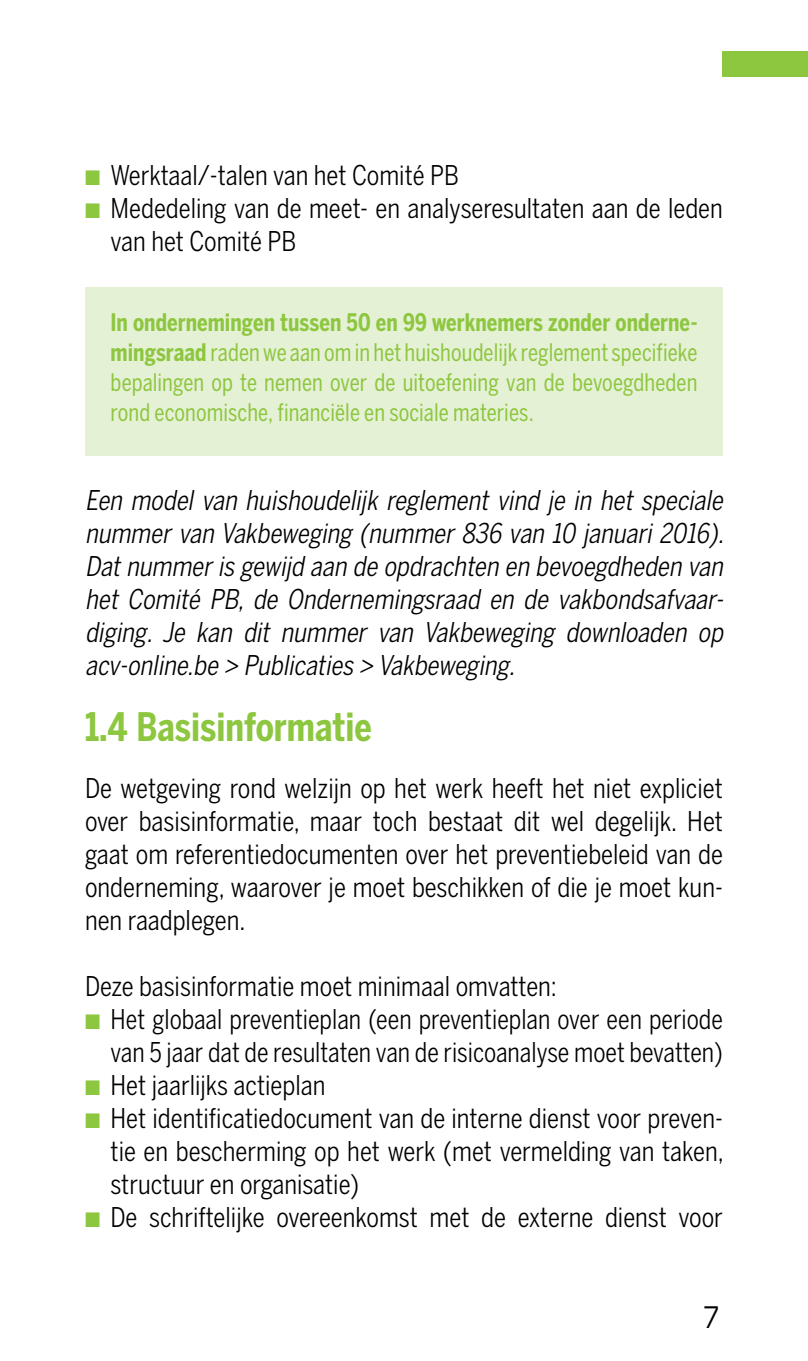
<style>
.page{position:relative;width:808px;height:1361px;background:#fff}
.page>*{position:absolute;margin:0;border:0;box-sizing:border-box;transform-origin:0 0}
.t1{font:700 39px "Benton Sans Cond";color:#8dc63f;scale:.9 1}
.t2{font:condensed 30px "Eurostile LT Std";color:#000}
.t3{font:27px/33px "Benton Sans Cond";color:#000;text-align:justify;scale:.95 1}
.t4{font:italic 27px/33px "Benton Sans Cond";color:#000;text-align:justify;scale:.95 1}
.t5{font:27px/33px "Benton Sans Cond";color:#000;text-align:right;scale:.92 1}
.t6{font:24px/30px "Benton Sans Cond";letter-spacing:.005em;color:#8dc63f;text-align:justify;scale:.89 1}
.s1{color:#8dc63f}
.s2{font-weight:700}
</style>
<div class="page">
<div style="left:723px;top:51px;width:85px;height:26px;background:#8dc63f"></div>
<div style="left:85px;top:287px;width:638px;height:168px;background:#e5f1d4"></div>
<p class="t3" style="left:85px;top:158px;width:395px"><span class="s1">■</span> Werktaal/-talen van het Comité PB</p>
<p class="t3" style="left:111px;top:191px;width:646px;text-indent:-26px"><span class="s1">■</span> Mededeling van de meet- en analyseresultaten aan de leden van het Comité PB</p>
<p class="t6" style="left:111px;top:307px;width:661px"><span class="s2">In ondernemingen tussen 50 en 99 werknemers zonder onderne&shy;mingsraad</span> radenwe aan omin het huishoudelijk reglement specifieke bepalingen op te nemen over de uitoefening van de bevoegdheden rond economische, financiële en sociale materies.</p>
<p class="t4" style="left:85px;top:483px;width:680px">Een model van huishoudelijk reglement vind je in het speciale nummer van Vakbeweging (nummer 836 van 10 januari 2016).<br>Datnummeris gewijd aan de opdrachten en bevoegdheden van het Comité PB, de Ondernemingsraad en de vakbondsafvaar&shy;diging. Je kan dit nummer van Vakbeweging downloaden op acv-online.be &gt; Publicaties &gt; Vakbeweging.</p>
<h1 class="t1" style="left:85px;top:703px;width:320px">1.4 Basisinformatie</h1>
<p class="t3" style="left:85px;top:771px;width:673px">De wetgeving rond welzijn op het werk heeft het niet expliciet over basisinformatie, maar toch bestaat dit wel degelijk. Het gaat om referentiedocumenten over het preventiebeleid van de onderneming, waarover je moet beschikken of die je moet kun&shy;nen raadplegen.</p>
<p class="t3" style="left:85px;top:969px;width:498px">Deze basisinformatie moet minimaal omvatten:</p>
<p class="t5" style="left:85px;top:1002px;width:695px"><span class="s1">■</span> Het globaal preventieplan (een preventieplan over een periode van 5 jaar dat de resultaten van de risicoanalyse moet bevatten)</p>
<p class="t3" style="left:85px;top:1068px;width:255px"><span class="s1">■</span> Het jaarlijks actieplan</p>
<p class="t3" style="left:111px;top:1101px;width:647px;text-indent:-26px"><span class="s1">■</span> Het identificatiedocument van de interne dienst voor preven&shy;tie en bescherming op het werk (met vermelding van taken, structuur en organisatie)</p>
<p class="t3" style="left:85px;top:1200px;width:673px"><span class="s1">■</span> De schriftelijke overeenkomst met de externe dienst voor</p>
<p class="t2" style="left:703px;top:1299px;width:18px">7</p>
</div>
